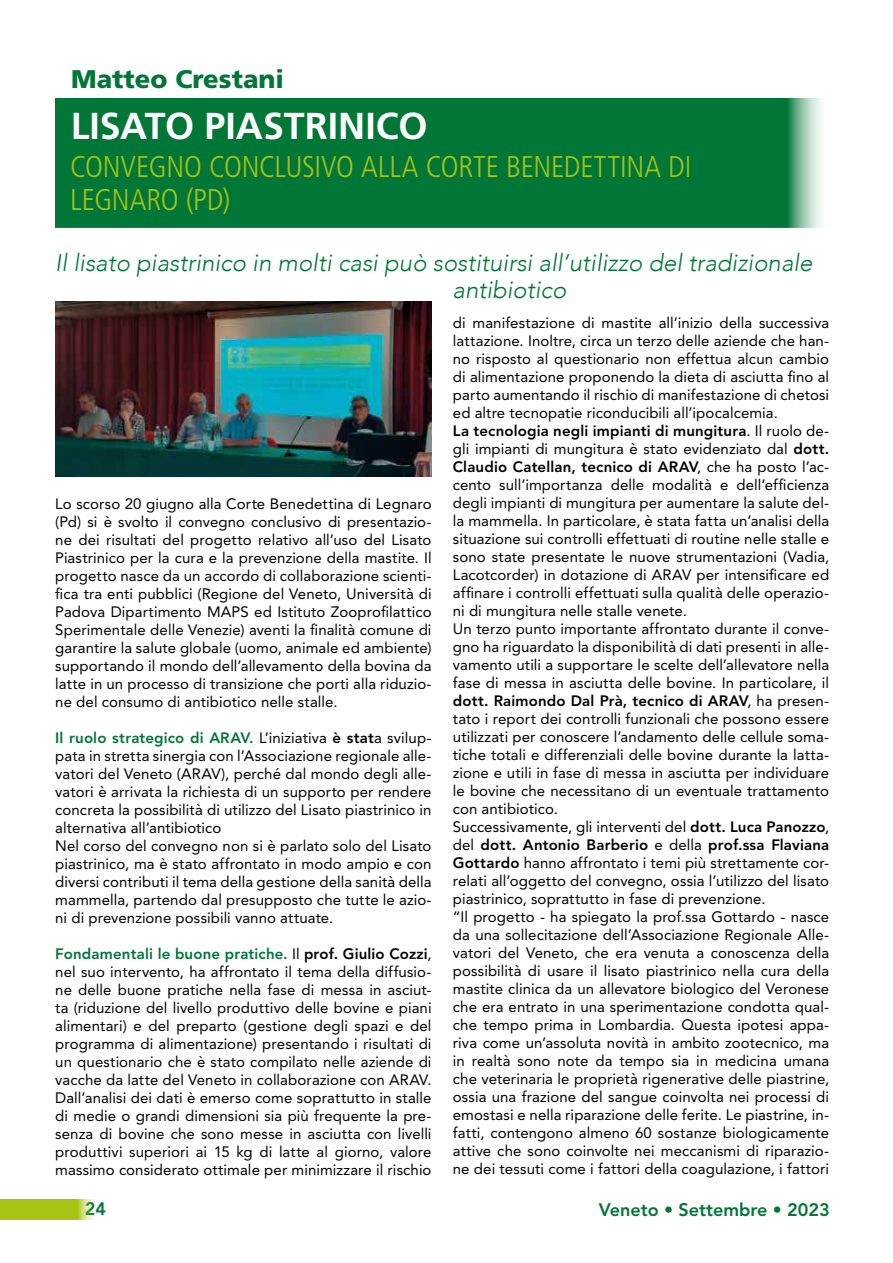
<style>
.page{position:relative;width:893px;height:1263px;background:#fff}
.page>*{position:absolute;margin:0;border:0;box-sizing:border-box;transform-origin:0 0}
.t1{font:700 37.5px "Frutiger LT Std";color:#fff}
.t2{font:300 condensed 30px/33px "Frutiger LT Std";letter-spacing:-.01em;color:#a6c412}
.t3{font:900 25.5px "Frutiger LT Std";color:#007637}
.t4{font:italic 300 24px/27px "Avenir";color:#007637}
.t5{font:800 18px "Avenir LT Std";color:#007637}
.t6{font:15px/18px "Avenir LT Std";letter-spacing:.005em;color:#000;text-align:justify}
.s1{font-weight:800;color:#007637}
.s2{font-weight:800}
</style>
<div class="page">
<svg style="left:0;top:1199px;width:95px;height:21px;background:#afca2c"></svg>
<div style="left:55px;top:98px;width:774px;height:129px;background:#007637"></div>
<img style="left:55px;top:301px;width:376px;height:176px">
<h3 class="t3" style="left:71px;top:64px;width:214px">Matteo Crestani</h3>
<h1 class="t1" style="left:71px;top:103px;width:358px">LISATO PIASTRINICO</h1>
<h2 class="t2" style="left:70px;top:150px;width:623px">CONVEGNO CONCLUSIVO ALLA CORTE BENEDETTINA DI<br>LEGNARO (PD)</h2>
<h3 class="t4" style="left:453px;top:249px;width:361px;text-indent:-397px">Il lisato piastrinico in molti casi può sostituirsi all’utilizzo del tradizionale antibiotico</h3>
<p class="t6" style="left:55px;top:495px;width:378px">Lo scorso 20 giugno alla Corte Benedettina di Legnaro (Pd) si è svolto il convegno conclusivo di presentazio&shy;ne dei risultati del progetto relativo all’uso del Lisato Piastrinico per la cura e la prevenzione della mastite. Il progetto nasce da un accordo di collaborazione scienti&shy;fica tra enti pubblici (Regione del Veneto, Università di Padova Dipartimento MAPS ed Istituto Zooprofilattico Sperimentale delle Venezie) aventi la finalità comune di garantire la salute globale (uomo, animale ed ambiente) supportando il mondo dell’allevamento della bovina da latte in un processo di transizione che porti alla riduzio&shy;ne del consumo di antibiotico nelle stalle.</p>
<p class="t6" style="left:55px;top:729px;width:378px;text-align:left"><span class="s1">Il ruolo strategico di ARAV.</span> L’iniziativa <span class="s2">è stat</span>a svilup&shy;pata in stretta sinergia con l’Associazione regionale alle&shy;vatori del Veneto (ARAV), perché dal mondo degli alle&shy;vatori è arrivata la richiesta di un supporto per rendere concreta la possibilità di utilizzo del Lisato piastrinico in alternativa all’antibiotico<br>Nel corso del convegno non si è parlato solo del Lisato piastrinico, ma è stato affrontato in modo ampio e con diversi contributi il tema della gestione della sanità della mammella, partendo dal presupposto che tutte le azio&shy;ni di prevenzione possibili vanno attuate.</p>
<p class="t6" style="left:55px;top:945px;width:378px"><span class="s1">Fondamentali le buone pratiche.</span> Il <span class="s2">prof. Giulio Cozzi</span>, nel suo intervento, ha affrontato il tema della diffusio&shy;ne delle buone pratiche nella fase di messa in asciut&shy;ta (riduzione del livello produttivo delle bovine e piani alimentari) e del preparto (gestione degli spazi e del programma di alimentazione) presentando i risultati di un questionario che è stato compilato nelle aziende di vacche da latte del Veneto in collaborazione con ARAV.<br>Dall’analisi dei dati è emerso come soprattutto in stalle di medie o grandi dimensioni sia più frequente la pre&shy;senza di bovine che sono messe in asciutta con livelli produttivi superiori ai 15 kg di latte al giorno, valore massimo considerato ottimale per minimizzare il rischio</p>
<p class="t6" style="left:453px;top:314px;width:378px;text-align:left">di manifestazione di mastite all’inizio della successiva lattazione. Inoltre, circa un terzo delle aziende che han&shy;no risposto al questionario non effettua alcun cambio di alimentazione proponendo la dieta di asciutta fino al parto aumentando il rischio di manifestazione di chetosi ed altre tecnopatie riconducibili all’ipocalcemia.<br><span class="s2">La tecnologia negli impianti di mungitura</span>. Il ruolo de&shy;gli impianti di mungitura è stato evidenziato dal <span class="s2">dott.<br>Claudio Catellan, tecnico di ARAV</span>, che ha posto l’ac&shy;cento sull’importanza delle modalità e dell’efficienza degli impianti di mungitura per aumentare la salute del&shy;la mammella. In particolare, è stata fatta un’analisi della situazione sui controlli effettuati di routine nelle stalle e sono state presentate le nuove strumentazioni (Vadia, Lacotcorder) in dotazione di ARAV per intensificare ed affinare i controlli effettuati sulla qualità delle operazio&shy;ni di mungitura nelle stalle venete.<br>Un terzo punto importante affrontato durante il conve&shy;gno ha riguardato la disponibilità di dati presenti in alle&shy;vamento utili a supportare le scelte dell’allevatore nella fase di messa in asciutta delle bovine. In particolare, il <span class="s2">dott. Raimondo Dal Prà, tecnico di ARAV</span>, ha presen&shy;tato i report dei controlli funzionali che possono essere utilizzati per conoscere l’andamento delle cellule soma&shy;tiche totali e differenziali delle bovine durante la latta&shy;zione e utili in fase di messa in asciutta per individuare le bovine che necessitano di un eventuale trattamento con antibiotico.<br>Successivamente, gli interventi del <span class="s2">dott. Luca Panozzo</span>, del <span class="s2">dott. Antonio Barberio</span> e della <span class="s2">prof.ssa Flaviana Gottardo</span> hanno affrontato i temi più strettamente cor&shy;relati all’oggetto del convegno, ossia l’utilizzo del lisato piastrinico, soprattutto in fase di prevenzione.<br>“Il progetto - ha spiegato la prof.ssa Gottardo - nasce da una sollecitazione dell’Associazione Regionale Alle&shy;vatori del Veneto, che era venuta a conoscenza della possibilità di usare il lisato piastrinico nella cura della mastite clinica da un allevatore biologico del Veronese che era entrato in una sperimentazione condotta qual&shy;che tempo prima in Lombardia. Questa ipotesi appa&shy;riva come un’assoluta novità in ambito zootecnico, ma in realtà sono note da tempo sia in medicina umana che veterinaria le proprietà rigenerative delle piastrine, ossia una frazione del sangue coinvolta nei processi di emostasi e nella riparazione delle ferite. Le piastrine, in&shy;fatti, contengono almeno 60 sostanze biologicamente attive che sono coinvolte nei meccanismi di riparazio&shy;ne dei tessuti come i fattori della coagulazione, i fattori</p>
<p class="t5" style="left:85px;top:1198px;width:23px">24</p>
<p class="t5" style="left:599px;top:1199px;width:232px">Veneto • Settembre • 2023</p>
</div>
